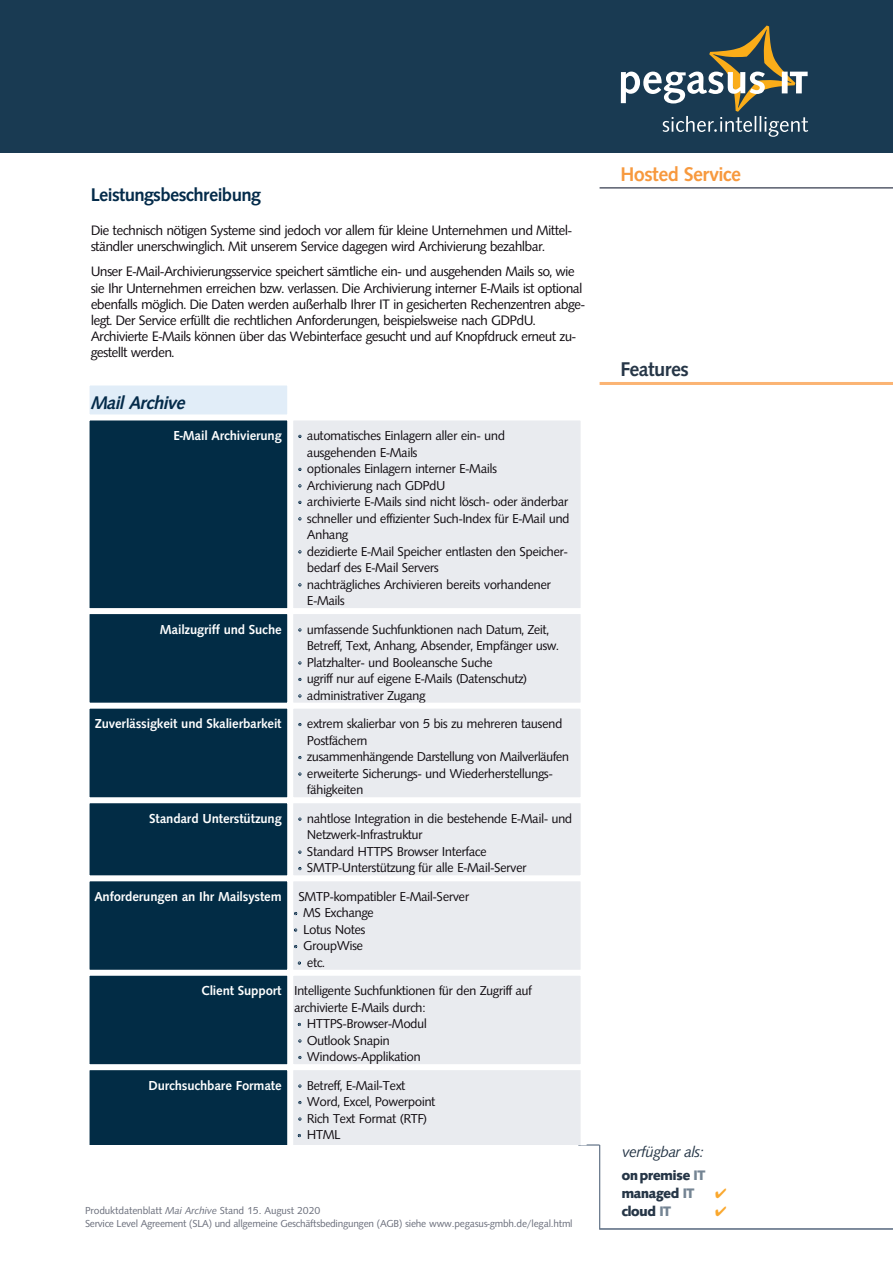
<style>
.page{position:relative;width:893px;height:1263px;background:#fff}
.page>*{position:absolute;margin:0;border:0;box-sizing:border-box;transform-origin:0 0}
.t1{font:700 19.5px "Syntax BQ";color:#f7993e}
.t2{font:700 19.5px "Syntax BQ";color:#263647}
.t3{font:700 18px "Syntax BQ";color:#042b4a}
.t4{font:italic 700 18px "Syntax BQ";color:#042b4a}
.t5{font:italic 15px "Syntax BQ";color:#263647}
.t6{font:13.5px/16.2px "Syntax BQ";letter-spacing:-.01em;color:#0f0a0f}
.t7{font:500 13.5px "Syntax T";letter-spacing:-.01em;color:#fff}
.t8{font:900 13.5px/18px "Syntax BQ";letter-spacing:-.01em;color:#263647}
.t9{font:12.75px/16.5px "Syntax BQ";color:#0f0a0f}
.t10{font:10.5px/12.6px "Syntax T";letter-spacing:-.02em;color:#6a6e7b}
.s1{font-weight:900;color:#435665}
.s2{font-family:"Syntax T";font-weight:500;font-size:13.5px;color:#fff}
.s3{font-style:italic}
.s4{color:#748493}
</style>
<div class="page">
<div style="left:0;top:0;width:893px;height:153px;background:#193a52"></div>
<svg style="left:621px;top:26px;width:187px;height:111px"></svg>
<hr style="left:600px;top:187px;width:293px;height:2px;background:#585d6c">
<hr style="left:600px;top:382px;width:293px;height:3px;background:#fbb474">
<svg style="left:587px;top:1144px;width:13px;height:1px"></svg>
<hr style="left:599px;top:1145px;width:1px;height:84px;background:#55677d">
<hr style="left:599px;top:1228px;width:294px;height:2px;background:#55677d">
<div style="left:87px;top:382px;width:203px;height:35px;background:#e1edf8"></div>
<div style="left:87px;top:417px;width:203px;height:728px;background:#022c45"></div>
<div style="left:290px;top:417px;width:294px;height:728px;background:#e9ebef"></div>
<div style="left:84px;top:379px;width:6px;height:766px;background:#fff"></div>
<div style="left:581px;top:379px;width:6px;height:766px;background:#fff"></div>
<div style="left:287px;top:382px;width:6px;height:763px;background:#fff"></div>
<div style="left:87px;top:379px;width:497px;height:6px;background:#fff"></div>
<div style="left:87px;top:414px;width:497px;height:6px;background:#fff"></div>
<div style="left:87px;top:608px;width:497px;height:6px;background:#fff"></div>
<div style="left:87px;top:703px;width:497px;height:6px;background:#fff"></div>
<div style="left:87px;top:797px;width:497px;height:6px;background:#fff"></div>
<div style="left:87px;top:875px;width:497px;height:6px;background:#fff"></div>
<div style="left:87px;top:970px;width:497px;height:6px;background:#fff"></div>
<div style="left:87px;top:1064px;width:497px;height:6px;background:#fff"></div>
<h2 class="t3" style="left:91px;top:184px;width:171px">Leistungsbeschreibung</h2>
<p class="t6" style="left:91px;top:222px;width:483px">Die technisch nötigen Systeme sind jedoch vor allem für kleine Unternehmen und Mittel&shy;ständler unerschwinglich. Mit unserem Service dagegen wird Archivierung bezahlbar.</p>
<p class="t6" style="left:91px;top:264px;width:495px">Unser E-Mail-Archivierungsservice speichert sämtliche ein- und ausgehenden Mails so, wie sie Ihr Unternehmen erreichen bzw. verlassen. Die Archivierung interner E-Mails ist optional ebenfalls möglich. Die Daten werden außerhalb Ihrer IT in gesicherten Rechenzentren abge&shy;legt. Der Service erfüllt die rechtlichen Anforderungen, beispielsweise nach GDPdU.<br>Archivierte E-Mails können über das Webinterface gesucht und auf Knopfdruck erneut zu&shy;gestellt werden.</p>
<h2 class="t4" style="left:91px;top:392px;width:100px">Mail Archive</h2>
<p class="t7" style="left:173px;top:431px;width:110px">E-Mail Archivierung</p>
<p class="t9" style="left:299px;top:428px;width:208px"><span class="s1">·</span> automatisches Einlagern aller ein- und</p>
<p class="t9" style="left:307px;top:444px;width:112px">ausgehenden E-Mails</p>
<p class="t9" style="left:299px;top:461px;width:200px"><span class="s1">·</span> optionales Einlagern interner E-Mails</p>
<p class="t9" style="left:299px;top:477px;width:148px"><span class="s1">·</span> Archivierung nach GDPdU</p>
<p class="t9" style="left:299px;top:494px;width:271px"><span class="s1">·</span> archivierte E-Mails sind nicht lösch- oder änderbar</p>
<p class="t9" style="left:299px;top:510px;width:272px"><span class="s1">·</span> schneller und effizienter Such-Index für E-Mail und</p>
<p class="t9" style="left:307px;top:527px;width:42px">Anhang</p>
<p class="t9" style="left:299px;top:543px;width:271px"><span class="s1">·</span> dezidierte E-Mail Speicher entlasten den Speicher-</p>
<p class="t9" style="left:307px;top:560px;width:133px">bedarf des E-Mail Servers</p>
<p class="t9" style="left:299px;top:576px;width:254px"><span class="s1">·</span> nachträgliches Archivieren bereits vorhandener</p>
<p class="t9" style="left:307px;top:593px;width:39px">E-Mails</p>
<p class="t7" style="left:160px;top:624px;width:123px">Mailzugriff und Suche</p>
<p class="t9" style="left:299px;top:621px;width:252px"><span class="s1">·</span> umfassende Suchfunktionen nach Datum, Zeit,</p>
<p class="t9" style="left:307px;top:638px;width:253px">Betreff, Text, Anhang, Absender, Empfänger usw.</p>
<p class="t9" style="left:299px;top:654px;width:195px"><span class="s1">·</span> Platzhalter- und Booleansche Suche</p>
<p class="t9" style="left:299px;top:671px;width:230px"><span class="s1">·</span> ugriff nur auf eigene E-Mails (Datenschutz)</p>
<p class="t9" style="left:299px;top:687px;width:128px"><span class="s1">·</span> administrativer Zugang</p>
<p class="t7" style="left:95px;top:719px;width:188px">Zuverlässigkeit und Skalierbarkeit</p>
<p class="t9" style="left:299px;top:716px;width:265px"><span class="s1">·</span> extrem skalierbar von 5 bis zu mehreren tausend</p>
<p class="t9" style="left:307px;top:732px;width:62px">Postfächern</p>
<p class="t9" style="left:299px;top:749px;width:272px"><span class="s1">·</span> zusammenhängende Darstellung von Mailverläufen</p>
<p class="t9" style="left:299px;top:765px;width:256px"><span class="s1">·</span> erweiterte Sicherungs- und Wiederherstellungs-</p>
<p class="t9" style="left:307px;top:782px;width:58px">fähigkeiten</p>
<p class="t7" style="left:149px;top:814px;width:134px">Standard Unterstützung</p>
<p class="t9" style="left:299px;top:810px;width:275px"><span class="s1">·</span> nahtlose Integration in die bestehende E-Mail- und</p>
<p class="t9" style="left:307px;top:827px;width:117px">Netzwerk-Infrastruktur</p>
<p class="t9" style="left:299px;top:843px;width:189px"><span class="s1">·</span> Standard HTTPS Browser Interface</p>
<p class="t9" style="left:299px;top:860px;width:229px"><span class="s1">·</span> SMTP-Unterstützung für alle E-Mail-Server</p>
<p class="t7" style="left:94px;top:892px;width:189px">Anforderungen an Ihr Mailsystem</p>
<p class="t9" style="left:294px;top:888px;width:176px;text-indent:4px">SMTP-kompatibler E-Mail-Server <span class="s1">·</span> MS Exchange<br><span class="s1">·</span> Lotus Notes<br><span class="s1">·</span> GroupWise<br><span class="s1">·</span> etc.</p>
<p class="t9" style="left:201px;top:983px;width:332px"><span class="s2">Client Support</span> Intelligente Suchfunktionen für den Zugriff auf</p>
<p class="t9" style="left:294px;top:999px;width:132px">archivierte E-Mails durch:</p>
<p class="t9" style="left:298px;top:1016px;width:130px"><span class="s1">·</span> HTTPS-Browser-Modul</p>
<p class="t9" style="left:299px;top:1032px;width:92px"><span class="s1">·</span> Outlook Snapin</p>
<p class="t9" style="left:299px;top:1049px;width:123px"><span class="s1">·</span> Windows-Applikation</p>
<p class="t7" style="left:149px;top:1081px;width:135px">Durchsuchbare Formate</p>
<p class="t9" style="left:298px;top:1077px;width:139px"><span class="s1">·</span> Betreff, E-Mail-Text<br><span class="s1">·</span> Word, Excel, Powerpoint <span class="s1">·</span> Rich Text Format (RTF)<br><span class="s1">·</span> HTML</p>
<p class="t10" style="left:85px;top:1206px;width:489px">Produktdatenblatt <span class="s3">Mai Archive</span> Stand 15. August 2020<br>Service Level Agreement (SLA) und allgemeine Geschäftsbedingungen (AGB) siehe www.pegasus-gmbh.de/legal.html</p>
<h1 class="t1" style="left:621px;top:163px;width:121px">Hosted Service</h1>
<h1 class="t2" style="left:621px;top:358px;width:69px">Features</h1>
<p class="t5" style="left:622px;top:1143px;width:82px">verfügbar als:</p>
<p class="t8" style="left:622px;top:1167px;width:85px">on premise <span class="s4">IT </span>managed <span class="s4">IT</span></p>
<p class="t8" style="left:622px;top:1203px;width:51px">cloud <span class="s4">IT</span></p>
</div>
